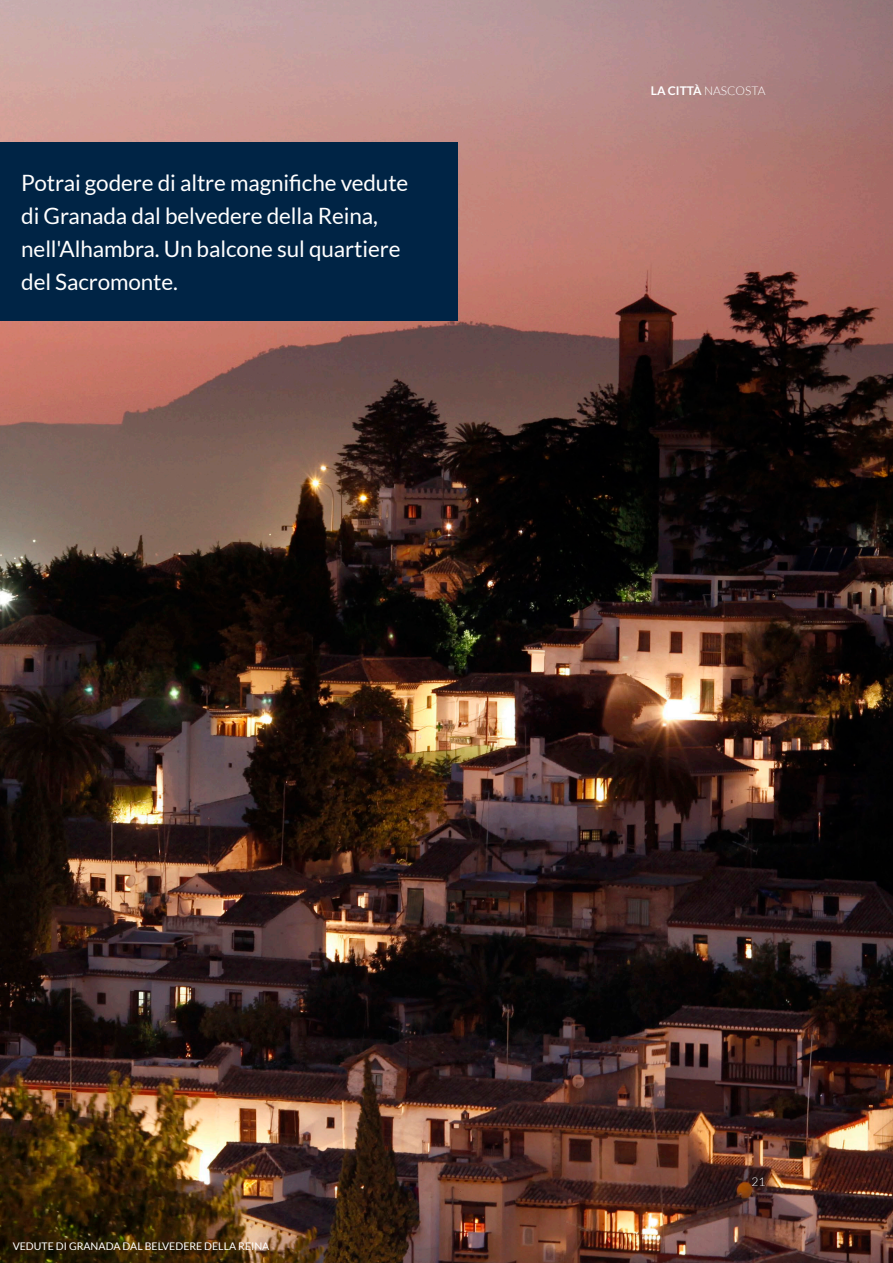
<style>
.page{position:relative;width:893px;height:1263px;background:#fff}
.page>*{position:absolute;margin:0;border:0;box-sizing:border-box;transform-origin:0 0}
.Destacado{font:22.5px/33px "Lato";letter-spacing:-.005em;color:#fff}
.t1{font:300 12px "Lato";color:#fff}
.PIE_ARRIBA{font:10.5px "Lato";color:#fff}
.s1{font-weight:700}
</style>
<div class="page">
<img style="left:0;top:0;width:893px;height:1263px">
<div style="left:0;top:142px;width:457px;height:179px;background:#002445"></div>
<p class="Destacado" style="left:21px;top:166px;width:389px">Potrai godere di altre magnifiche vedute di Granada dal belvedere della Reina, nell'Alhambra. Un balcone sul quartiere del Sacromonte.</p>
<p class="t1" style="left:651px;top:84px;width:116px"><span class="s1">LA CITTÀ</span> NASCOSTA</p>
<p class="PIE_ARRIBA" style="left:13px;top:1240px;width:258px">VEDUTE DI GRANADA DAL BELVEDERE DELLA REINA</p>
<p class="t1" style="left:751px;top:1175px;width:15px">21</p>
</div>
